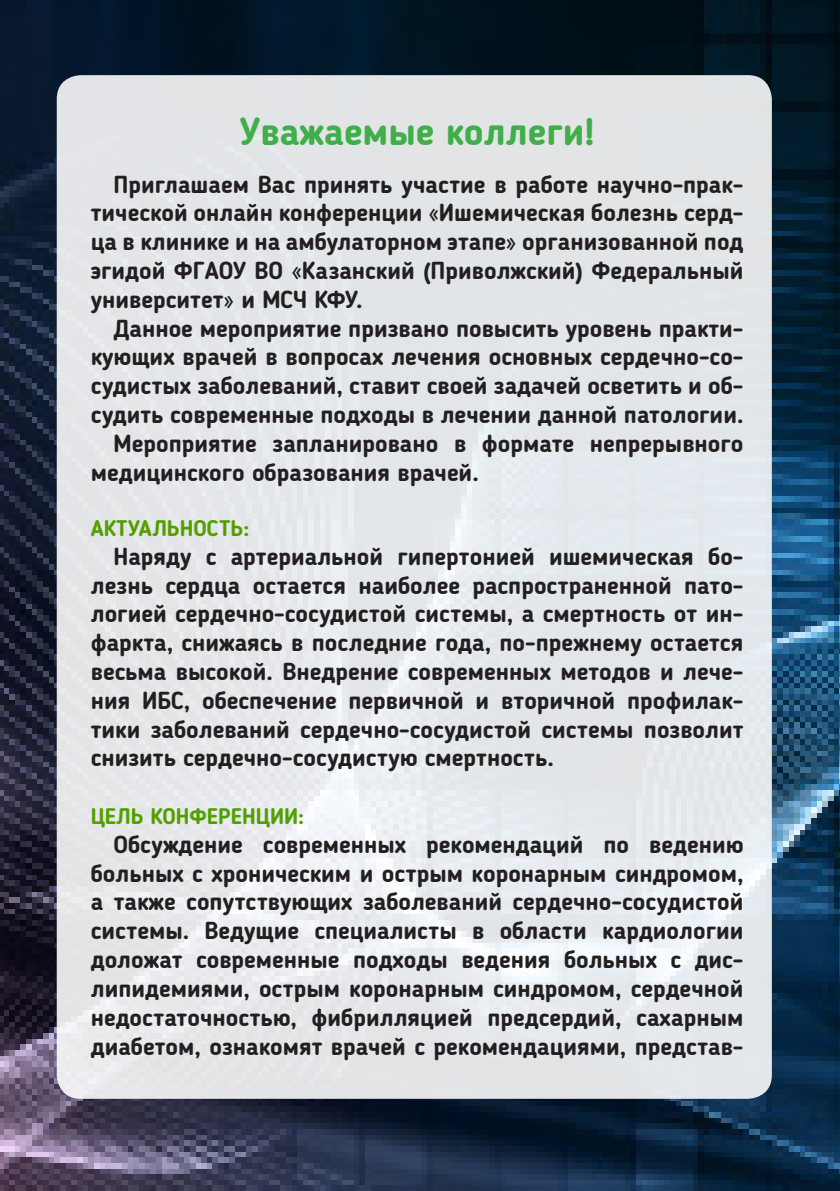
<style>
.page{position:relative;width:840px;height:1191px;background:#fff}
.page>*{position:absolute;margin:0;border:0;box-sizing:border-box;transform-origin:0 0}
.t1{font:700 38px "Blogger Sans";color:#40ae49}
.t2{font:700 24px/28.8px "Blogger Sans";color:#231f20;text-align:justify}
.t3{font:700 22px "Blogger Sans";color:#529f00}
</style>
<div class="page">
<img style="left:0;top:0;width:840px;height:1191px">
<div style="left:57px;top:75px;width:714px;height:1023px;background:#e3e6e9;border-radius:24px"></div>
<p class="t1" style="left:239px;top:108px;width:356px">Уважаемые коллеги!</p>
<p class="t2" style="left:91px;top:170px;width:653px;text-indent:23px">Приглашаем Вас принять участие в работе научно-прак&shy;тической онлайн конференции «Ишемическая болезнь серд&shy;ца в клинике и на амбулаторном этапе» организованной под эгидой ФГАОУ ВО «Казанский (Приволжский) Федеральный университет» и МСЧ КФУ.</p>
<p class="t2" style="left:91px;top:314px;width:653px;text-indent:23px">Данное мероприятие призвано повысить уровень практи&shy;кующих врачей в вопросах лечения основных сердечно-со&shy;судистых заболеваний, ставит своей задачей осветить и об&shy;судить современные подходы в лечении данной патологии.</p>
<p class="t2" style="left:91px;top:429px;width:653px;text-indent:23px">Мероприятие запланировано в формате непрерывного медицинского образования врачей.</p>
<p class="t3" style="left:91px;top:515px;width:160px">АКТУАЛЬНОСТЬ:</p>
<p class="t2" style="left:91px;top:542px;width:653px;text-indent:23px">Наряду с артериальной гипертонией ишемическая бо&shy;лезнь сердца остается наиболее распространенной пато&shy;логией сердечно-сосудистой системы, а смертность от ин&shy;фаркта, снижаясь в последние года, по-прежнему остается весьма высокой. Внедрение современных методов и лече&shy;ния ИБС, обеспечение первичной и вторичной профилак&shy;тики заболеваний сердечно-сосудистой системы позволит снизить сердечно-сосудистую смертность.</p>
<p class="t3" style="left:91px;top:803px;width:215px">ЦЕЛЬ КОНФЕРЕНЦИИ:</p>
<p class="t2" style="left:91px;top:830px;width:653px;text-indent:23px">Обсуждение современных рекомендаций по ведению больных с хроническим и острым коронарным синдромом, а также сопутствующих заболеваний сердечно-сосудистой системы. Ведущие специалисты в области кардиологии доложат современные подходы ведения больных с дис&shy;липидемиями, острым коронарным синдромом, сердечной недостаточностью, фибрилляцией предсердий, сахарным диабетом, ознакомят врачей с рекомендациями, представ-</p>
</div>
